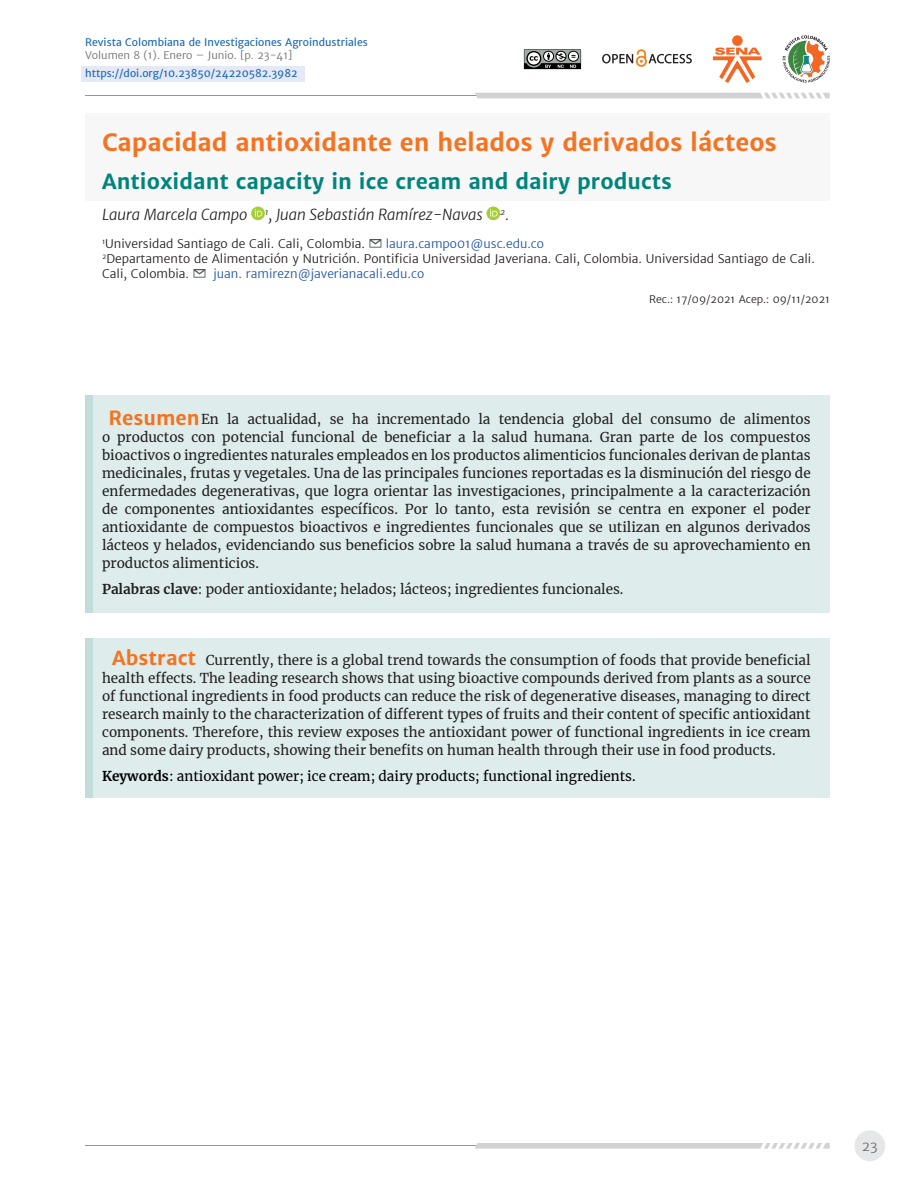
<style>
.page{position:relative;width:915px;height:1191px;background:#fff}
.page>*{position:absolute;margin:0;border:0;box-sizing:border-box;transform-origin:0 0}
.t1{font:700 24px "Merriweather Sans";color:#f47321}
.t2{font:700 21px "Merriweather Sans";color:#00857c}
.t3{font:700 19.5px "Merriweather Sans";color:#f47321}
.t4{font:italic 300 15px "Merriweather Sans";color:#231f20}
.t5{font:13.5px/18px "Merriweather";color:#231f20;text-align:justify}
.t6{font:13.5px "Merriweather";color:#000001}
.t7{font:300 13.5px "Merriweather Sans";color:#6c6d70}
.t8{font:300 12px/15px "Merriweather Sans";color:#231f20}
.t9{font:300 12px "Merriweather Sans";color:#1e56a6}
.t10{font:10.5px "Merriweather Sans";color:#1b69b4}
.t11{font:300 10.5px "Merriweather Sans";color:#6c6d70}
.t12{font:300 10.5px "Merriweather Sans";color:#231f20}
.s1{color:#1e56a6}
.s2{font-family:"Merriweather Sans";font-weight:700;font-size:19.5px;color:#f47321}
.s3{font-weight:700}
</style>
<div class="page">
<div style="left:854px;top:1130px;width:30px;height:31px;background:#e6e7e9;border-radius:50%"></div>
<hr style="left:85px;top:95px;width:674px;height:1px;background:#939598">
<svg style="left:475px;top:93px;width:354px;height:5px"></svg>
<hr style="left:85px;top:1145px;width:674px;height:1px;background:#939598">
<svg style="left:475px;top:1143px;width:354px;height:5px"></svg>
<div style="left:85px;top:113px;width:744px;height:87px;background:#f7f7f8"></div>
<svg style="left:251px;top:206px;width:14px;height:14px"></svg>
<svg style="left:486px;top:206px;width:14px;height:14px"></svg>
<svg style="left:369px;top:239px;width:12px;height:9px"></svg>
<svg style="left:193px;top:269px;width:12px;height:9px"></svg>
<div style="left:81px;top:66px;width:223px;height:15px;background:#e5e9f5"></div>
<svg style="left:731px;top:35px;width:11px;height:11px"></svg>
<svg style="left:712px;top:48px;width:49px;height:35px"></svg>
<svg style="left:523px;top:49px;width:58px;height:20px"></svg>
<svg style="left:602px;top:49px;width:89px;height:18px"></svg>
<div style="left:85px;top:395px;width:744px;height:218px;background:#deedec"></div>
<div style="left:85px;top:395px;width:7px;height:218px;background:#c1dcdb"></div>
<div style="left:85px;top:638px;width:744px;height:160px;background:#deedec"></div>
<div style="left:85px;top:638px;width:7px;height:160px;background:#c1dcdb"></div>
<svg style="left:782px;top:35px;width:47px;height:47px"></svg>
<p class="t10" style="left:85px;top:35px;width:284px">Revista Colombiana de Investigaciones Agroindustriales</p>
<p class="t11" style="left:85px;top:48px;width:209px">Volumen 8 (1). Enero – Junio. [p. 23-41]</p>
<p class="t10" style="left:85px;top:66px;width:214px">https://doi.org/10.23850/24220582.3982</p>
<h1 class="t1" style="left:102px;top:127px;width:676px">Capacidad antioxidante en helados y derivados lácteos</h1>
<h2 class="t2" style="left:102px;top:168px;width:571px">Antioxidant capacity in ice cream and dairy products</h2>
<p class="t4" style="left:102px;top:205px;width:408px">Laura Marcela Campo <sup>1</sup>, Juan Sebastián Ramírez-Navas <sup>2</sup>.</p>
<p class="t8" style="left:102px;top:236px;width:264px"><sup>1</sup>Universidad Santiago de Cali. Cali, Colombia.</p>
<p class="t8" style="left:102px;top:236px;width:714px;text-indent:283px"><span class="s1">laura.campo01@usc.edu.co<br></span><sup>2</sup>Departamento de Alimentación y Nutrición. Pontificia Universidad Javeriana. Cali, Colombia. Universidad Santiago de Cali.<br>Cali, Colombia.</p>
<p class="t9" style="left:213px;top:266px;width:212px">juan. ramirezn@javerianacali.edu.co</p>
<p class="t12" style="left:648px;top:292px;width:182px">Rec.: 17/09/2021 Acep.: 09/11/2021</p>
<p class="t5" style="left:102px;top:409px;width:710px;text-indent:6px"><span class="s2">Resumen</span>En la actualidad, se ha incrementado la tendencia global del consumo de alimentos o productos con potencial funcional de beneficiar a la salud humana. Gran parte de los compuestos bioactivos o ingredientes naturales empleados en los productos alimenticios funcionales derivan de plantas medicinales, frutas y vegetales. Una de las principales funciones reportadas es la disminución del riesgo de enfermedades degenerativas, que logra orientar las investigaciones, principalmente a la caracterización de componentes antioxidantes específicos. Por lo tanto, esta revisión se centra en exponer el poder antioxidante de compuestos bioactivos e ingredientes funcionales que se utilizan en algunos derivados lácteos y helados, evidenciando sus beneficios sobre la salud humana a través de su aprovechamiento en productos alimenticios.</p>
<p class="t5" style="left:102px;top:580px;width:523px"><span class="s3">Palabras clave</span>: poder antioxidante; helados; lácteos; ingredientes funcionales.</p>
<h3 class="t3" style="left:112px;top:645px;width:86px">Abstract</h3>
<p class="t5" style="left:102px;top:650px;width:710px;text-indent:104px">Currently, there is a global trend towards the consumption of foods that provide beneficial health effects. The leading research shows that using bioactive compounds derived from plants as a source of functional ingredients in food products can reduce the risk of degenerative diseases, managing to direct research mainly to the characterization of different types of fruits and their content of specific antioxidant components. Therefore, this review exposes the antioxidant power of functional ingredients in ice cream and some dairy products, showing their benefits on human health through their use in food products.</p>
<p class="t6" style="left:102px;top:767px;width:535px"><span class="s3">Keywords</span>: antioxidant power; ice cream; dairy products; functional ingredients.</p>
<p class="t7" style="left:861px;top:1137px;width:17px">23</p>
</div>
